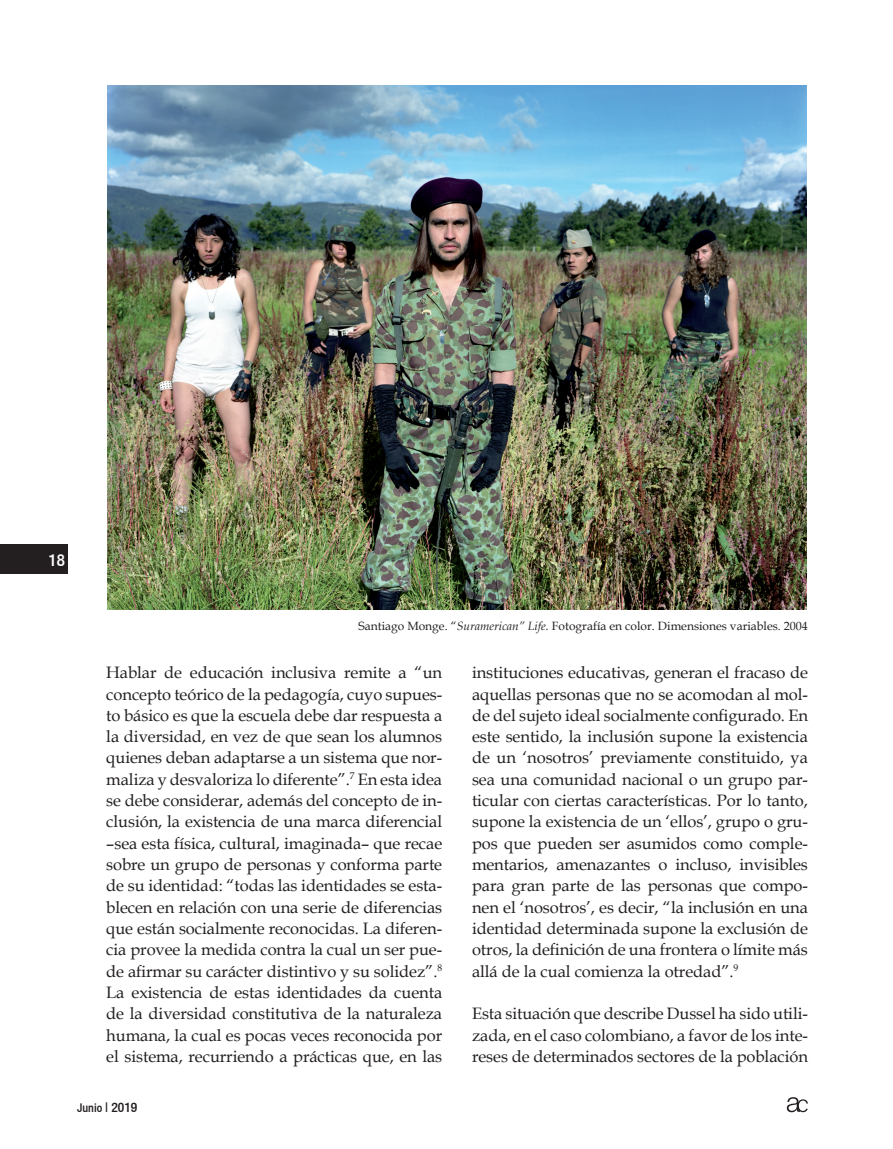
<style>
.page{position:relative;width:893px;height:1149px;background:#fff}
.page>*{position:absolute;margin:0;border:0;box-sizing:border-box;transform-origin:0 0}
.t1{font:500 condensed 16.95px "Helvetica 67";color:#fff}
.t2{font:16.5px/21.3px "Book Antiqua";letter-spacing:-.005em;color:#231f20;text-align:justify}
.t3{font:12px "Book Antiqua";color:#231f20}
.t4{font:500 condensed 12px "Helvetica 67";color:#231f20}
.s1{font-style:italic}
.s2{font-size:13.5px}
</style>
<div class="page">
<div style="left:0;top:544px;width:68px;height:29px;background:#231f20"></div>
<svg style="left:787px;top:1097px;width:21px;height:14px"></svg>
<img style="left:108px;top:85px;width:699px;height:524px">
<p class="t1" style="left:49px;top:549px;width:18px">18</p>
<p class="t3" style="left:358px;top:617px;width:451px">Santiago Monge. “<span class="s1">Suramerican” Life.</span> Fotografía en color. Dimensiones variables. 2004</p>
<p class="t2" style="left:106px;top:661px;width:337px">Hablar de educación inclusiva remite a “un concepto teórico de la pedagogía, cuyo supues&shy;to básico es que la escuela debe dar respuesta a la diversidad, en vez de que sean los alumnos quienes deban adaptarse a un sistema que nor&shy;maliza y desvaloriza lo diferente”.<sup>7</sup> En esta idea se debe considerar, además del concepto de in&shy;clusión, la existencia de una marca diferencial –sea esta física, cultural, imaginada– que recae sobre un grupo de personas y conforma parte de su identidad: “todas las identidades se esta&shy;blecen en relación con una serie de diferencias que están socialmente reconocidas. La diferen&shy;cia provee la medida contra la cual un ser pue&shy;de afirmar su carácter distintivo y su solidez”.<sup>8<br></sup>La existencia de estas identidades da cuenta de la diversidad constitutiva de la naturaleza humana, la cual es pocas veces reconocida por el sistema, recurriendo a prácticas que, en las</p>
<p class="t2" style="left:472px;top:661px;width:337px">instituciones educativas, generan el fracaso de aquellas personas que no se acomodan al mol&shy;de del sujeto ideal socialmente configurado. En este sentido, la inclusión supone la existencia de un ‘nosotros’ previamente constituido, ya sea una comunidad nacional o un grupo par&shy;ticular con ciertas características. Por lo tanto, supone la existencia de un ‘ellos’, grupo o gru&shy;pos que pueden ser asumidos como comple&shy;mentarios, amenazantes o incluso, invisibles para gran parte de las personas que compo&shy;nen el ‘nosotros’, es decir, “la inclusión en una identidad determinada supone la exclusión de otros, la definición de una frontera o límite más allá de la cual comienza la otredad”.<sup>9</sup></p>
<p class="t2" style="left:472px;top:1002px;width:337px">Esta situación que describe Dussel ha sido utili&shy;zada, en el caso colombiano, a favor de los inte&shy;reses de determinados sectores de la población</p>
<p class="t4" style="left:77px;top:1100px;width:62px">Junio <span class="s2">| 2019</span></p>
</div>
